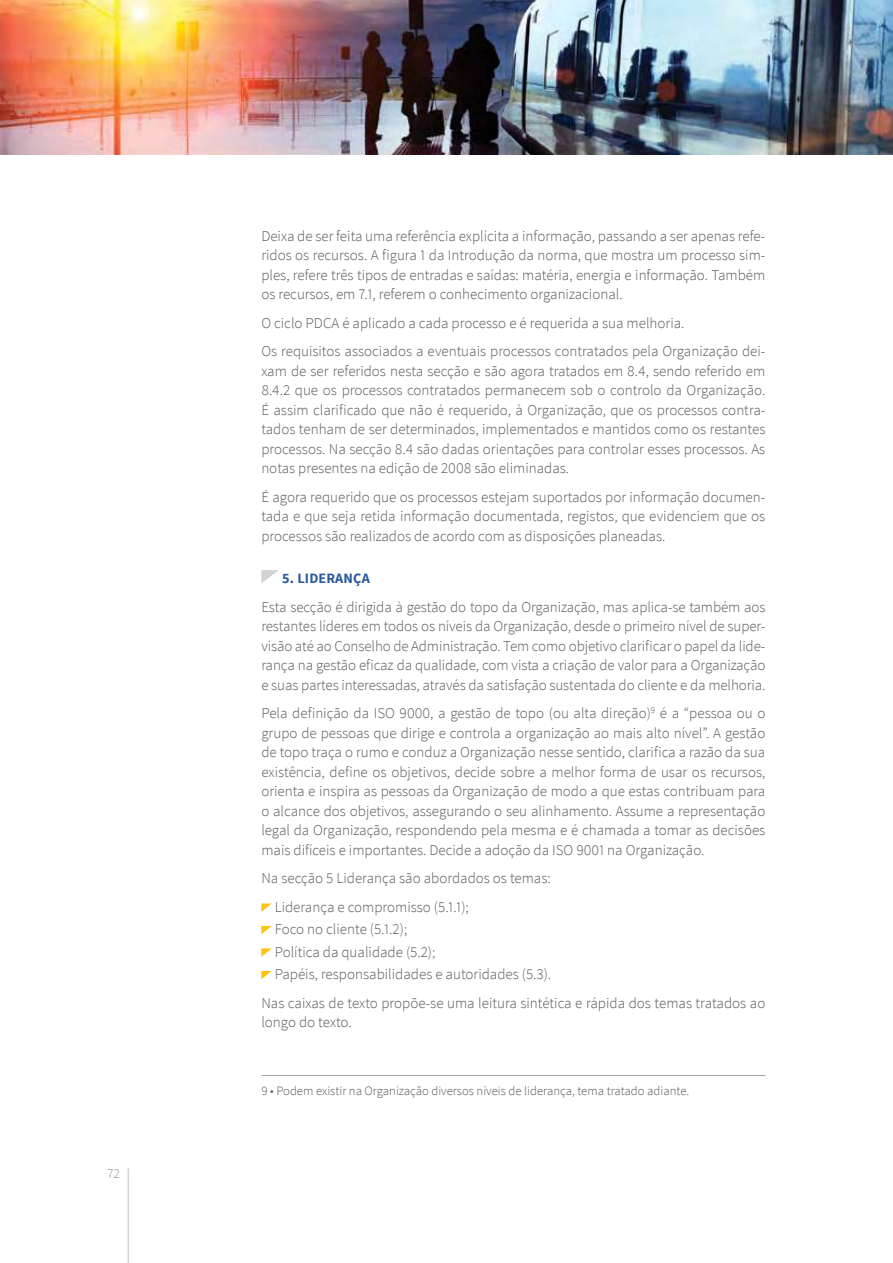
<style>
.page{position:relative;width:893px;height:1263px;background:#fff}
.page>*{position:absolute;margin:0;border:0;box-sizing:border-box;transform-origin:0 0}
.t1{font:300 15px/19.5px "Source Sans Pro";color:#58595b;text-align:justify}
.t2{font:700 14.25px "Source Sans Pro";color:#2b5a9c}
.t3{font:300 13.5px "Source Sans Pro";color:#939598}
.t4{font:300 12.75px "Source Sans Pro";color:#58595b}
</style>
<div class="page">
<hr style="left:128px;top:1168px;width:1px;height:95px;background:#d1d3d4">
<img style="left:0;top:0;width:893px;height:154px">
<svg style="left:261px;top:570px;width:18px;height:13px"></svg>
<svg style="left:261px;top:903px;width:11px;height:9px"></svg>
<svg style="left:261px;top:926px;width:11px;height:8px"></svg>
<svg style="left:261px;top:948px;width:11px;height:9px"></svg>
<svg style="left:261px;top:971px;width:11px;height:8px"></svg>
<hr style="left:261px;top:1075px;width:504px;height:1px;background:#a2a1a5">
<p class="t3" style="left:107px;top:1165px;width:14px">72</p>
<p class="t1" style="left:261px;top:226px;width:506px">Deixa de ser feita uma referência explícita a informação, passando a ser apenas refe&shy;ridos os recursos. A figura 1 da Introdução da norma, que mostra um processo sim&shy;ples, refere três tipos de entradas e saídas: matéria, energia e informação. Também os recursos, em 7.1, referem o conhecimento organizacional.</p>
<p class="t1" style="left:261px;top:308px;width:506px;line-height:28.5px">O ciclo PDCA é aplicado a cada processo e é requerida a sua melhoria.<br>Os requisitos associados a eventuais processos contratados pela Organização dei-</p>
<p class="t1" style="left:261px;top:361px;width:506px">xam de ser referidos nesta secção e são agora tratados em 8.4, sendo referido em 8.4.2 que os processos contratados permanecem sob o controlo da Organização.<br>É assim clarificado que não é requerido, à Organização, que os processos contra&shy;tados tenham de ser determinados, implementados e mantidos como os restantes processos. Na secção 8.4 são dadas orientações para controlar esses processos. As notas presentes na edição de 2008 são eliminadas.</p>
<p class="t1" style="left:261px;top:487px;width:505px">É agora requerido que os processos estejam suportados por informação documen&shy;tada e que seja retida informação documentada, registos, que evidenciem que os processos são realizados de acordo com as disposições planeadas.</p>
<p class="t2" style="left:282px;top:569px;width:54px">5. LIDERAN</p>
<p class="t2" style="left:353px;top:569px;width:18px">ÇA</p>
<p class="t1" style="left:261px;top:597px;width:506px">Esta secção é dirigida à gestão do topo da Organização, mas aplica-se também aos restantes líderes em todos os níveis da Organização, desde o primeiro nível de super&shy;visão até ao Conselho de Administração. Tem como objetivo clarificar o papel da lide&shy;rança na gestão eficaz da qualidade, com vista a criação de valor para a Organização e suas partes interessadas, através da satisfação sustentada do cliente e da melhoria.</p>
<p class="t1" style="left:261px;top:704px;width:506px">Pela definição da ISO 9000, a gestão de topo (ou alta direção)<sup>9</sup> é a “pessoa ou o grupo de pessoas que dirige e controla a organização ao mais alto nível”. A gestão de topo traça o rumo e conduz a Organização nesse sentido, clarifica a razão da sua existência, define os objetivos, decide sobre a melhor forma de usar os recursos, orienta e inspira as pessoas da Organização de modo a que estas contribuam para o alcance dos objetivos, assegurando o seu alinhamento. Assume a representação legal da Organização, respondendo pela mesma e é chamada a tomar as decisões mais difíceis e importantes. Decide a adoção da ISO 9001 na Organização.</p>
<p class="t1" style="left:275px;top:864px;width:278px;line-height:28.5px;text-indent:-13px">Na secção 5 Liderança são abordados os temas:<br>Liderança e compromisso (5.1.1);</p>
<p class="t1" style="left:275px;top:918px;width:278px;line-height:22.5px;text-align:left">Foco no cliente (5.1.2);<br>Política da qualidade (5.2);<br>Papéis, responsabilidades e autoridades (5.3).</p>
<p class="t1" style="left:261px;top:993px;width:505px">Nas caixas de texto propõe-se uma leitura sintética e rápida dos temas tratados ao longo do texto.</p>
<p class="t4" style="left:261px;top:1083px;width:429px">9 • Podem existir na Organização diversos níveis de liderança, tema tratado adiante.</p>
</div>
